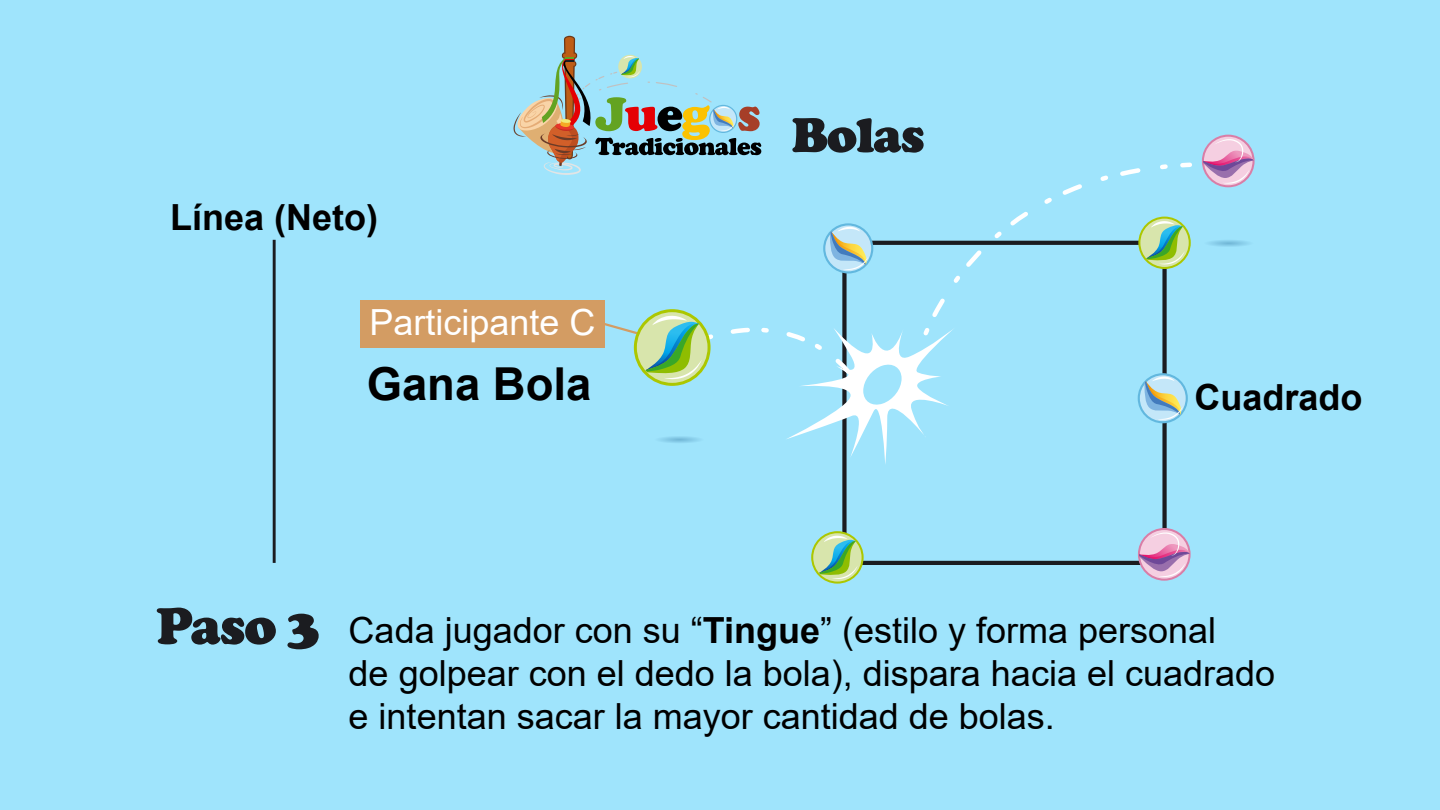
<style>
.page{position:relative;width:1440px;height:810px;background:#9fe4fc}
.page>*{position:absolute;margin:0;border:0;box-sizing:border-box;transform-origin:0 0}
.t1{font:900 50.62px "Cooper";letter-spacing:-.025em;color:#1b1c20}
.t2{font:700 45.45px "Arial";color:#000}
.t3{font:36px/43.2px "Arial";color:#000}
.t4{font:700 36px "Arial";color:#000}
.t5{font:36px "Arial";color:#fff}
.s1{font-family:"Cooper";font-weight:900;font-size:54px;color:#1b1c20}
.s2{font-weight:700}
</style>
<div class="page">
<div style="left:361px;top:300px;width:244px;height:48px;background:#d39c63"></div>
<hr style="left:273px;top:240px;width:3px;height:323px;background:#1b1c20">
<svg style="left:1201px;top:237px;width:55px;height:11px"></svg>
<svg style="left:811px;top:531px;width:53px;height:53px"></svg>
<div style="left:1202px;top:135px;width:53px;height:52px;border:2px solid #d97ea7;border-radius:50%"></div>
<svg style="left:1203px;top:139px;width:51px;height:45px"></svg>
<div style="left:1138px;top:528px;width:53px;height:53px;border:2px solid #d97ea7;border-radius:50%"></div>
<svg style="left:1139px;top:532px;width:51px;height:45px"></svg>
<svg style="left:513px;top:36px;width:679px;height:429px"></svg>
<p class="t4" style="left:170px;top:192px;width:210px">Línea (Neto)</p>
<p class="t5" style="left:370px;top:298px;width:228px">Participante C</p>
<p class="t2" style="left:367px;top:352px;width:226px">Gana Bola</p>
<h1 class="t1" style="left:792px;top:106px;width:135px">Bolas</h1>
<p class="t4" style="left:1195px;top:372px;width:170px">Cuadrado</p>
<p class="t3" style="left:349px;top:608px;width:928px;text-indent:-193px"><span class="s1">Paso 3</span> Cada jugador con su “<span class="s2">Tingue</span>” (estilo y forma personal<br>de golpear con el dedo la bola), dispara hacia el cuadrado e intentan sacar la mayor cantidad de bolas.</p>
</div>
